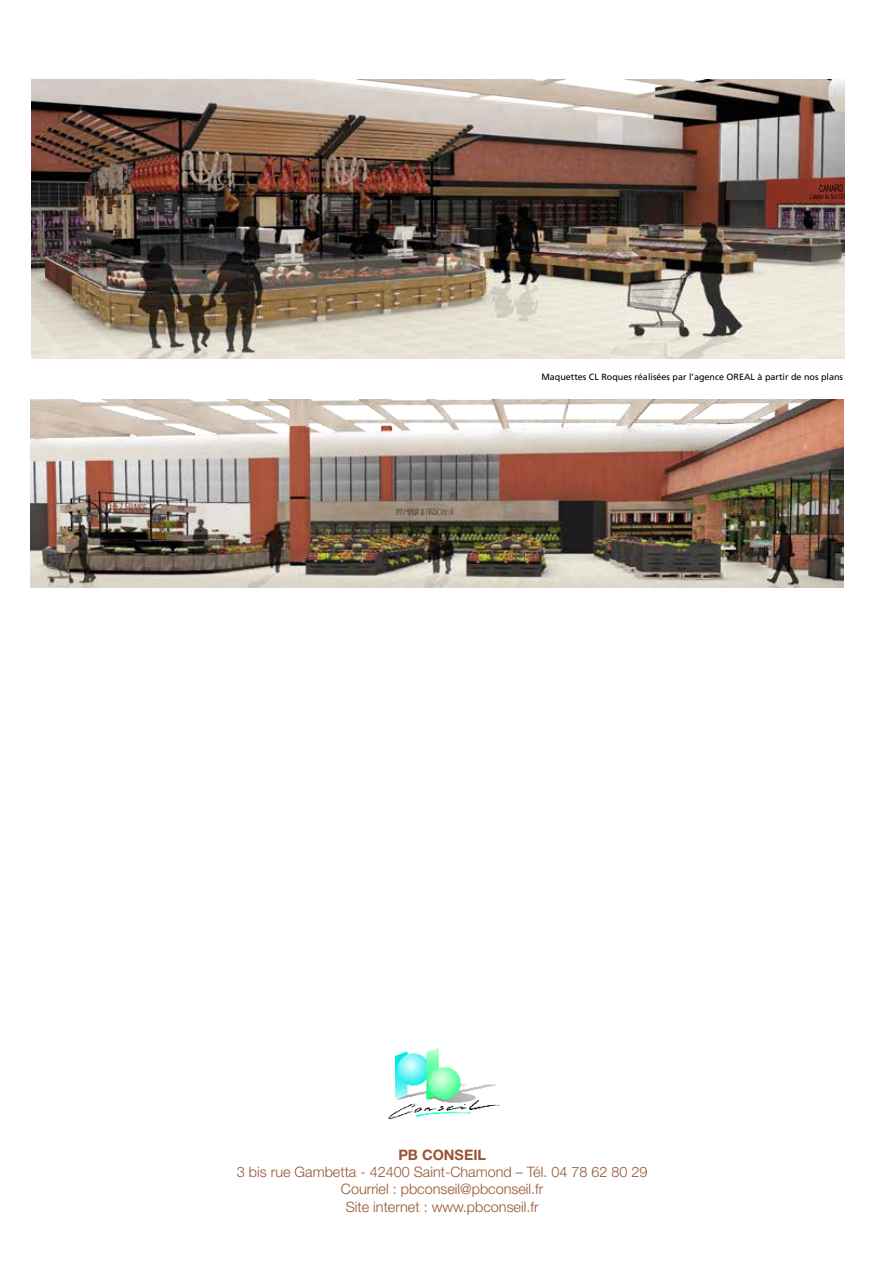
<style>
.page{position:relative;width:893px;height:1263px;background:#fff}
.page>*{position:absolute;margin:0;border:0;box-sizing:border-box;transform-origin:0 0}
.t1{font:300 14.4px/17.2px "Helvetica Neue LT Std";color:#995431;text-align:center}
.t2{font:700 14.4px "Helvetica Neue LT Std";color:#995431}
.t3{font:9px "Frutiger";color:#000}
</style>
<div class="page">
<img style="left:388px;top:1047px;width:112px;height:73px">
<img style="left:31px;top:400px;width:813px;height:188px">
<img style="left:31px;top:79px;width:813px;height:279px">
<p class="t3" style="left:541px;top:372px;width:303px">Maquettes CL Roques réalisées par l’agence OREAL à partir de nos plans</p>
<p class="t2" style="left:398px;top:1146px;width:89px">PB CONSEIL</p>
<p class="t1" style="left:237px;top:1163px;width:412px">3 bis rue Gambetta - 42400 Saint-Chamond – Tél. 04 78 62 80 29<br>Courriel : pbconseil@pbconseil.fr<br>Site internet : www.pbconseil.fr</p>
</div>
